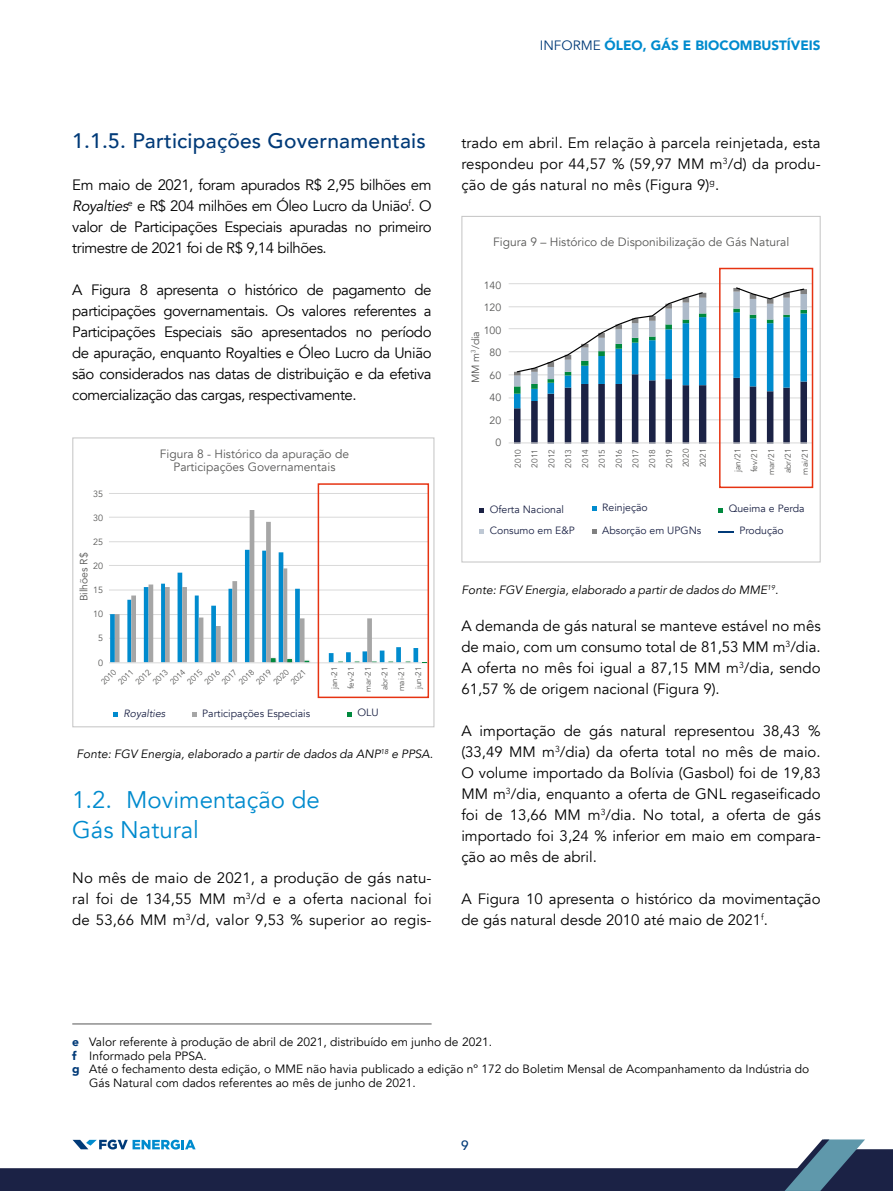
<style>
.page{position:relative;width:893px;height:1191px;background:#fff}
.page>*{position:absolute;margin:0;border:0;box-sizing:border-box;transform-origin:0 0}
.t1{font:24px/30px "Avenir";color:#008bce}
.t2{font:500 21px "Avenir";letter-spacing:.01em;color:#003a78}
.t3{font:15px/21px "Avenir";color:#000;text-align:justify}
.t4{font:900 13.5px "Avenir";color:#008bce}
.t5{font:500 13.5px "Avenir";color:#003a78}
.t6{font:12px "Avenir";color:#000}
.t7{font:12px/13.5px "Avenir";color:#575756;text-align:center}
.t8{font:italic 12px "Avenir";color:#000}
.t9{font:10.5px/21.6px "Avenir";color:#1b2245}
.t10{font:10.5px/22.5px "Avenir";color:#575756;text-align:right}
.t11{font:italic 10.5px "Avenir";color:#1b2245}
.t12{font:9px "Avenir";color:#575756}
.t13{font:8.4px/16.8px "Avenir";color:#575756;text-align:justify}
.t14{font:8.1px/16.8px "Avenir";color:#575756;text-align:center}
.s1{font-weight:400;color:#003a78}
.s2{font-style:italic}
.s3{font-weight:900;color:#003a78}
</style>
<div class="page">
<hr style="left:72px;top:1023px;width:360px;height:1px;background:#575756">
<svg style="left:113px;top:712px;width:5px;height:5px"></svg>
<svg style="left:192px;top:712px;width:4px;height:5px"></svg>
<svg style="left:347px;top:712px;width:4px;height:4px"></svg>
<div style="left:72px;top:437px;width:362px;height:290px;border:1px solid #c6c6c6"></div>
<div style="left:461px;top:216px;width:360px;height:346px;border:1px solid #c6c6c6"></div>
<svg style="left:479px;top:508px;width:5px;height:4px"></svg>
<svg style="left:479px;top:529px;width:5px;height:5px"></svg>
<svg style="left:718px;top:508px;width:5px;height:4px"></svg>
<svg style="left:718px;top:531px;width:15px;height:1px"></svg>
<svg style="left:592px;top:506px;width:4px;height:5px"></svg>
<svg style="left:592px;top:529px;width:4px;height:5px"></svg>
<hr style="left:109px;top:493px;width:320px;height:1px;background:#d9d9d9">
<hr style="left:109px;top:517px;width:320px;height:1px;background:#d9d9d9">
<hr style="left:109px;top:541px;width:320px;height:1px;background:#d9d9d9">
<hr style="left:109px;top:565px;width:320px;height:1px;background:#d9d9d9">
<hr style="left:109px;top:590px;width:320px;height:1px;background:#d9d9d9">
<hr style="left:109px;top:614px;width:320px;height:1px;background:#d9d9d9">
<hr style="left:109px;top:638px;width:320px;height:1px;background:#d9d9d9">
<hr style="left:109px;top:662px;width:320px;height:1px;background:#d9d9d9">
<div style="left:318px;top:483px;width:111px;height:215px;border:2px solid #e63312"></div>
<hr style="left:509px;top:283px;width:303px;height:1px;background:#d9d9d9">
<hr style="left:509px;top:306px;width:303px;height:1px;background:#d9d9d9">
<hr style="left:509px;top:328px;width:303px;height:1px;background:#d9d9d9">
<hr style="left:509px;top:351px;width:303px;height:1px;background:#d9d9d9">
<hr style="left:509px;top:374px;width:303px;height:1px;background:#d9d9d9">
<hr style="left:509px;top:398px;width:303px;height:1px;background:#d9d9d9">
<hr style="left:509px;top:419px;width:303px;height:1px;background:#d9d9d9">
<hr style="left:509px;top:442px;width:303px;height:1px;background:#d9d9d9">
<svg style="left:514px;top:287px;width:293px;height:156px"></svg>
<div style="left:719px;top:268px;width:94px;height:220px;border:2px solid #e63312"></div>
<svg style="left:110px;top:510px;width:317px;height:153px"></svg>
<svg style="left:0;top:1139px;width:893px;height:52px"></svg>
<p class="t4" style="left:540px;top:34px;width:282px"><span class="s1">INFORME</span> ÓLEO, GÁS E BIOCOMBUSTÍVEIS</p>
<h2 class="t2" style="left:72px;top:123px;width:355px">1.1.5. Participações Governamentais</h2>
<p class="t3" style="left:72px;top:175px;width:361px">Em maio de 2021, foram apurados R$ 2,95 bilhões em <span class="s2">Royalties</span><sup>e</sup> e R$ 204 milhões em Óleo Lucro da União<sup>f</sup>. O valor de Participações Especiais apuradas no primeiro trimestre de 2021 foi de R$ 9,14 bilhões.</p>
<p class="t3" style="left:72px;top:280px;width:361px">A Figura 8 apresenta o histórico de pagamento de participações governamentais. Os valores referentes a Participações Especiais são apresentados no período de apuração, enquanto Royalties e Óleo Lucro da União são considerados nas datas de distribuição e da efetiva comercialização das cargas, respectivamente.</p>
<p class="t12" style="left:93px;top:489px;width:12px">35</p>
<p class="t12" style="left:93px;top:513px;width:12px">30</p>
<p class="t12" style="left:93px;top:537px;width:12px">25</p>
<p class="t12" style="left:93px;top:561px;width:12px">20</p>
<p class="t12" style="left:93px;top:585px;width:12px">15</p>
<p class="t12" style="left:93px;top:609px;width:12px">10</p>
<p class="t12" style="left:98px;top:633px;width:7px">5</p>
<p class="t12" style="left:98px;top:657px;width:7px">0</p>
<p class="t10" style="left:73px;top:601px;width:51px;rotate:-90deg">Bilhões R$</p>
<p class="t7" style="left:160px;top:447px;width:191px">Figura 8 - Histórico da apuração de<br>Participações Governamentais</p>
<p class="t14" style="left:97px;top:677px;width:20px;rotate:-45deg">2010</p>
<p class="t14" style="left:114px;top:677px;width:20px;rotate:-45deg">2011</p>
<p class="t14" style="left:131px;top:677px;width:20px;rotate:-45deg">2012</p>
<p class="t14" style="left:148px;top:677px;width:20px;rotate:-45deg">2013</p>
<p class="t14" style="left:166px;top:677px;width:20px;rotate:-45deg">2014</p>
<p class="t14" style="left:183px;top:677px;width:20px;rotate:-45deg">2015</p>
<p class="t14" style="left:200px;top:677px;width:20px;rotate:-45deg">2016</p>
<p class="t14" style="left:217px;top:677px;width:20px;rotate:-45deg">2017</p>
<p class="t14" style="left:234px;top:677px;width:20px;rotate:-45deg">2018</p>
<p class="t14" style="left:252px;top:677px;width:20px;rotate:-45deg">2019</p>
<p class="t14" style="left:269px;top:677px;width:20px;rotate:-45deg">2020</p>
<p class="t14" style="left:286px;top:677px;width:20px;rotate:-45deg">2021</p>
<p class="t14" style="left:326px;top:689px;width:24px;rotate:-90deg">jan-21</p>
<p class="t14" style="left:376px;top:691px;width:26px;text-align:justify;rotate:-90deg">abr-21 mai-21 jun-21</p>
<p class="t14" style="left:343px;top:692px;width:27px;rotate:-90deg">fev-21 mar-21</p>
<p class="t11" style="left:124px;top:707px;width:43px">Royalties</p>
<p class="t9" style="left:202px;top:703px;width:109px">Participações Especiais</p>
<p class="t9" style="left:357px;top:702px;width:23px">OLU</p>
<p class="t8" style="left:77px;top:746px;width:358px">Fonte: FGV Energia, elaborado a partir de dados da ANP<sup>18</sup> e PPSA.</p>
<h1 class="t1" style="left:72px;top:785px;width:249px">1.2. Movimentação de<br>Gás Natural</h1>
<p class="t3" style="left:72px;top:868px;width:361px">No mês de maio de 2021, a produção de gás natu&shy;ral foi de 134,55 MM m<sup>3</sup>/d e a oferta nacional foi de 53,66 MM m<sup>3</sup>/d, valor 9,53 % superior ao regis-</p>
<p class="t3" style="left:461px;top:133px;width:361px">trado em abril. Em relação à parcela reinjetada, esta respondeu por 44,57 % (59,97 MM m<sup>3</sup>/d) da produ&shy;ção de gás natural no mês (Figura 9)<sup>g</sup>.</p>
<p class="t7" style="left:493px;top:235px;width:297px">Figura 9 – Histórico de Disponibilização de Gás Natural</p>
<p class="t10" style="left:484px;top:274px;width:19px">140<br>120<br>100<br>80<br>60<br>40<br>20<br>0</p>
<p class="t10" style="left:464px;top:383px;width:54px;rotate:-90deg">MM m<sup>3</sup>/dia</p>
<p class="t13" style="left:510px;top:467px;width:20px;rotate:-90deg">2010<br>2011<br>2012<br>2013<br>2014<br>2015<br>2016<br>2017<br>2018<br>2019<br>2020<br>2021</p>
<p class="t13" style="left:729px;top:475px;width:28px;text-align:center;rotate:-90deg">jan/21 fev/21 mar/21 abr/21 mai/21</p>
<p class="t9" style="left:602px;top:496px;width:101px;line-height:23.1px">Reinjeção<br>Absorção em UPGNs</p>
<p class="t9" style="left:490px;top:498px;width:87px">Oferta Nacional<br>Consumo em E&amp;P</p>
<p class="t9" style="left:739px;top:498px;width:67px;text-indent:-11px">Queima e Perda<br>Produção</p>
<p class="t8" style="left:462px;top:582px;width:318px">Fonte: FGV Energia, elaborado a partir de dados do MME<sup>19</sup>.</p>
<p class="t3" style="left:461px;top:616px;width:361px">A demanda de gás natural se manteve estável no mês de maio, com um consumo total de 81,53 MM m<sup>3</sup>/dia.<br>A oferta no mês foi igual a 87,15 MM m<sup>3</sup>/dia, sendo 61,57 % de origem nacional (Figura 9).</p>
<p class="t3" style="left:461px;top:721px;width:361px">A importação de gás natural representou 38,43 % (33,49 MM m<sup>3</sup>/dia) da oferta total no mês de maio.<br>O volume importado da Bolívia (Gasbol) foi de 19,83<br>MM m<sup>3</sup>/dia, enquanto a oferta de GNL regaseificado foi de 13,66 MM m<sup>3</sup>/dia. No total, a oferta de gás importado foi 3,24 % inferior em maio em compara&shy;ção ao mês de abril.</p>
<p class="t3" style="left:461px;top:889px;width:361px">A Figura 10 apresenta o histórico da movimentação de gás natural desde 2010 até maio de 2021<sup>f</sup>.</p>
<p class="t6" style="left:72px;top:1035px;width:421px"><span class="s3">e</span> Valor referente à produção de abril de 2021, distribuído em junho de 2021.</p>
<p class="t6" style="left:72px;top:1048px;width:136px"><span class="s3">f</span> Informado pela PPSA.</p>
<p class="t6" style="left:72px;top:1062px;width:739px"><span class="s3">g</span> Até o fechamento desta edição, o MME não havia publicado a edição nº 172 do Boletim Mensal de Acompanhamento da Indústria do</p>
<p class="t6" style="left:89px;top:1075px;width:328px">Gás Natural com dados referentes ao mês de junho de 2021.</p>
<p class="t5" style="left:461px;top:1133px;width:9px">9</p>
</div>
